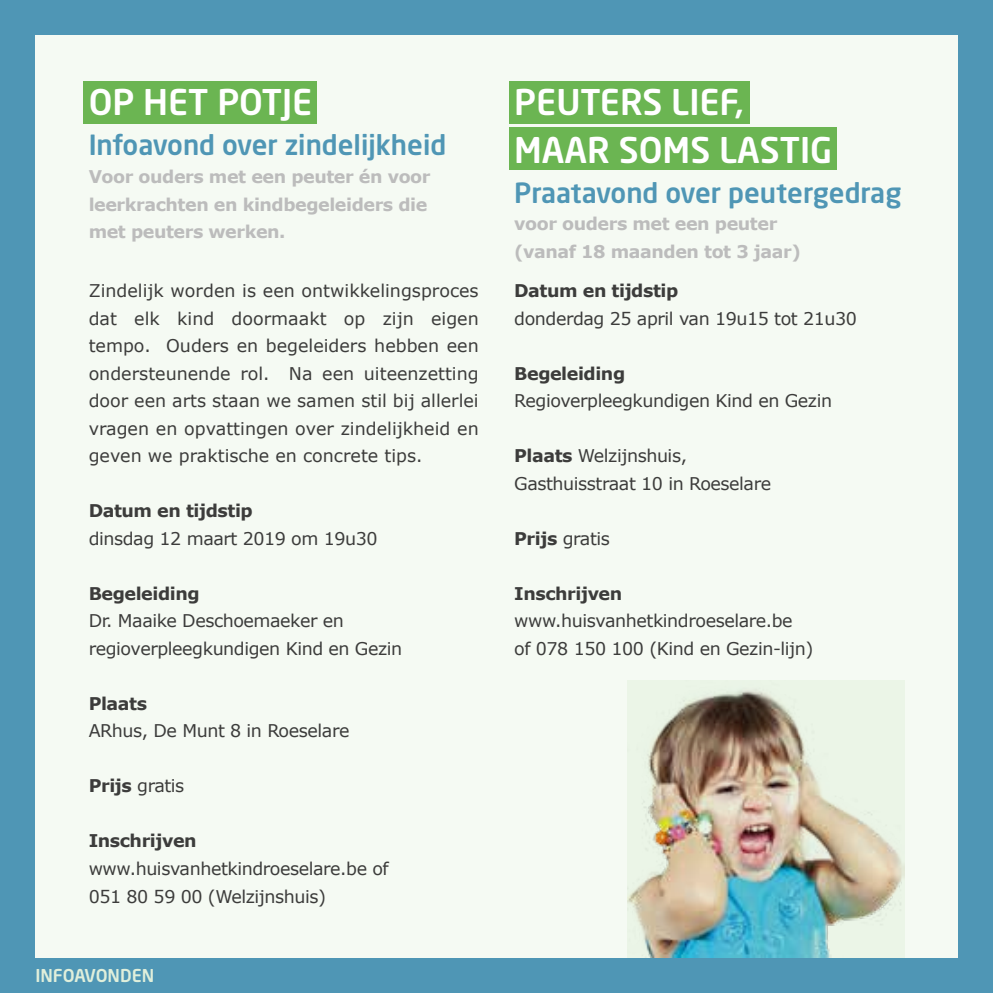
<style>
.page{position:relative;width:993px;height:993px;background:#fff}
.page>*{position:absolute;margin:0;border:0;box-sizing:border-box;transform-origin:0 0}
.t1{font:35px/47px "Neo Sans Std Medium TR";color:#fff}
.t2{font:27.5px "Neo Sans Std Medium TR";color:#4f96b5}
.t3{font:17.5px/27.5px "Verdana";letter-spacing:-.025em;color:#3c3c3b}
.t4{font:700 17.5px/27.5px "Verdana";letter-spacing:-.025em;color:#bcbcbc}
.t5{font:700 17.5px "Verdana";letter-spacing:-.025em;color:#3c3c3b}
.t6{font:17.5px "Neo Sans Std Medium TR";color:#e0efdb}
.s1{font-weight:700}
</style>
<div class="page">
<div style="left:0;top:0;width:992px;height:992px;background:#4f96b5"></div>
<div style="left:35px;top:35px;width:922px;height:922px;background:#f5faf3"></div>
<div style="left:509px;top:81px;width:240px;height:42px;background:#6bb552"></div>
<div style="left:509px;top:128px;width:327px;height:42px;background:#6bb552"></div>
<div style="left:83px;top:81px;width:234px;height:42px;background:#6bb552"></div>
<img style="left:627px;top:680px;width:277px;height:277px">
<h1 class="t1" style="left:89px;top:78px;width:225px">OP HET POTJE</h1>
<h2 class="t2" style="left:89px;top:128px;width:359px">Infoavond over zindelijkheid</h2>
<p class="t4" style="left:89px;top:163px;width:343px">Voor ouders met een peuter én voor leerkrachten en kindbegeleiders die met peuters werken.</p>
<p class="t3" style="left:89px;top:277px;width:391px;text-align:justify">Zindelijk worden is een ontwikkelingsproces dat elk kind doormaakt op zijn eigen tempo. Ouders en begeleiders hebben een ondersteunende rol. Na een uiteenzetting door een arts staan we samen stil bij allerlei vragen en opvattingen over zindelijkheid en geven we praktische en concrete tips.</p>
<p class="t5" style="left:89px;top:499px;width:166px">Datum en tijdstip</p>
<p class="t3" style="left:89px;top:524px;width:290px">dinsdag 12 maart 2019 om 19u30</p>
<p class="t5" style="left:89px;top:582px;width:112px">Begeleiding</p>
<p class="t3" style="left:89px;top:607px;width:315px">Dr. Maaike Deschoemaeker en regioverpleegkundigen Kind en Gezin</p>
<p class="t5" style="left:89px;top:692px;width:60px">Plaats</p>
<p class="t3" style="left:89px;top:717px;width:262px">ARhus, De Munt 8 in Roeselare</p>
<p class="t3" style="left:89px;top:772px;width:97px"><span class="s1">Prijs</span> gratis</p>
<p class="t5" style="left:89px;top:829px;width:109px">Inschrijven</p>
<p class="t3" style="left:89px;top:854px;width:301px">www.huisvanhetkindroeselare.be of<br>051 80 59 00 (Welzijnshuis)</p>
<p class="t6" style="left:35px;top:963px;width:120px">INFOAVONDEN</p>
<h1 class="t1" style="left:514px;top:78px;width:319px">PEUTERS LIEF,<br>MAAR SOMS LASTIG</h1>
<h2 class="t2" style="left:514px;top:175px;width:388px">Praatavond over peutergedrag</h2>
<p class="t4" style="left:514px;top:210px;width:288px">voor ouders met een peuter (vanaf 18 maanden tot 3 jaar)</p>
<p class="t5" style="left:514px;top:279px;width:166px">Datum en tijdstip</p>
<p class="t3" style="left:514px;top:304px;width:344px">donderdag 25 april van 19u15 tot 21u30</p>
<p class="t5" style="left:514px;top:362px;width:112px">Begeleiding</p>
<p class="t3" style="left:514px;top:387px;width:319px">Regioverpleegkundigen Kind en Gezin</p>
<p class="t3" style="left:514px;top:442px;width:258px"><span class="s1">Plaats</span> Welzijnshuis,<br>Gasthuisstraat 10 in Roeselare</p>
<p class="t3" style="left:514px;top:524px;width:97px"><span class="s1">Prijs</span> gratis</p>
<p class="t5" style="left:514px;top:582px;width:109px">Inschrijven</p>
<p class="t3" style="left:514px;top:607px;width:301px">www.huisvanhetkindroeselare.be<br>of 078 150 100 (Kind en Gezin-lijn)</p>
</div>
